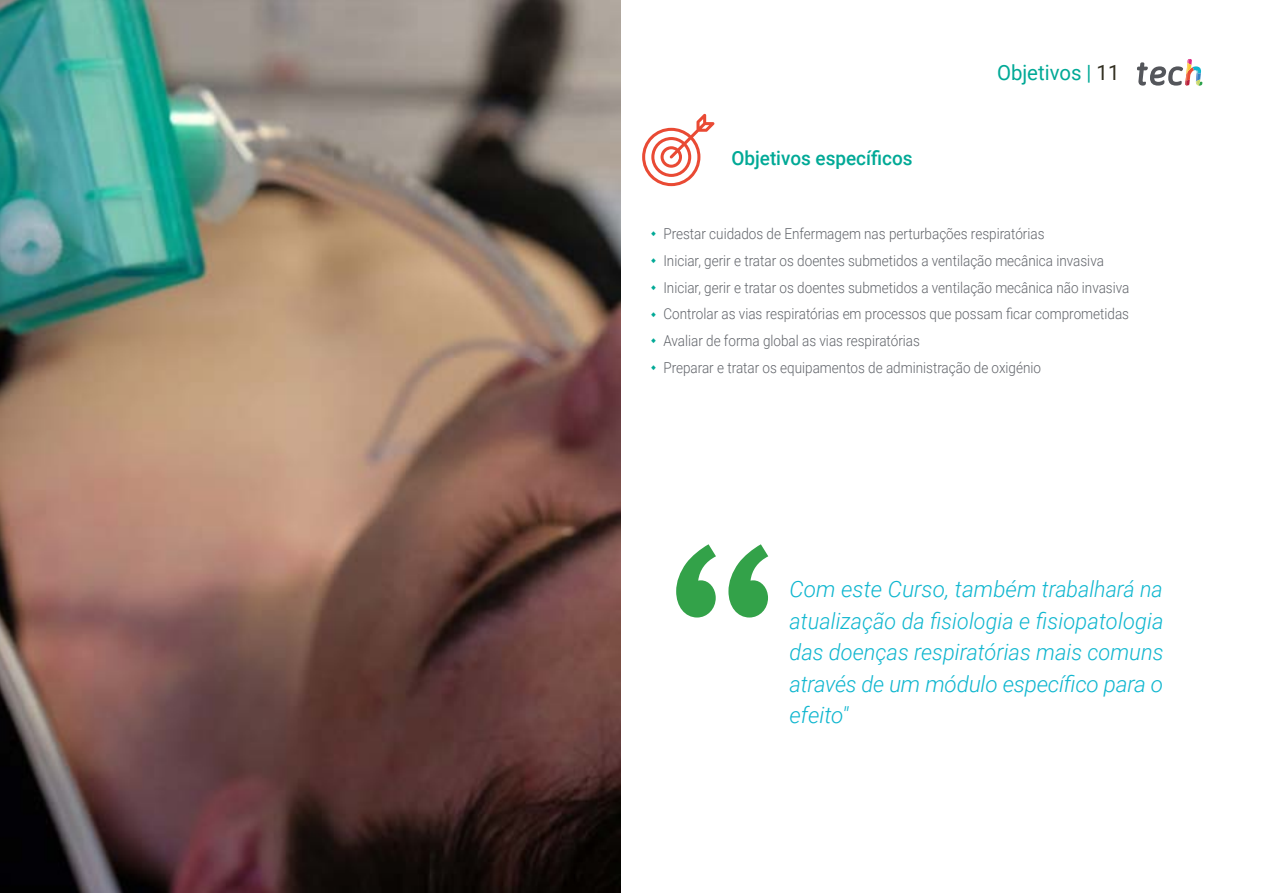
<style>
.page{position:relative;width:1263px;height:893px;background:#fff}
.page>*{position:absolute;margin:0;border:0;box-sizing:border-box;transform-origin:0 0}
.t1{font:italic 300 22.5px/31.5px "Roboto";letter-spacing:-.01em;color:#0fb6cf;text-align:justify}
.t2{font:21px "Roboto";color:#00a996}
.t3{font:500 19.5px "Roboto";color:#00a996}
.t4{font:300 15px/26.7px "Roboto";color:#61646a;scale:.9 1}
.s1{color:#312e20}
</style>
<div class="page">
<svg style="left:642px;top:114px;width:72px;height:72px"></svg>
<img style="left:0;top:0;width:621px;height:893px">
<svg style="left:676px;top:544px;width:92px;height:73px"></svg>
<svg style="left:1137px;top:59px;width:65px;height:27px"></svg>
<h3 class="t3" style="left:731px;top:144px;width:183px">Objetivos específicos</h3>
<h2 class="t2" style="left:997px;top:57px;width:124px">Objetivos | <span class="s1">11</span></h2>
<p class="t4" style="left:663px;top:220px;width:519px">Prestar cuidados de Enfermagem nas perturbações respiratórias<br>Iniciar, gerir e tratar os doentes submetidos a ventilação mecânica invasiva Iniciar, gerir e tratar os doentes submetidos a ventilação mecânica não invasiva Controlar as vias respiratórias em processos que possam ficar comprometidas Avaliar de forma global as vias respiratórias<br>Preparar e tratar os equipamentos de administração de oxigénio</p>
<h1 class="t1" style="left:789px;top:573px;width:376px">Com este Curso, também trabalhará na atualização da fisiologia e fisiopatologia das doenças respiratórias mais comuns através de um módulo específico para o efeito"</h1>
</div>
